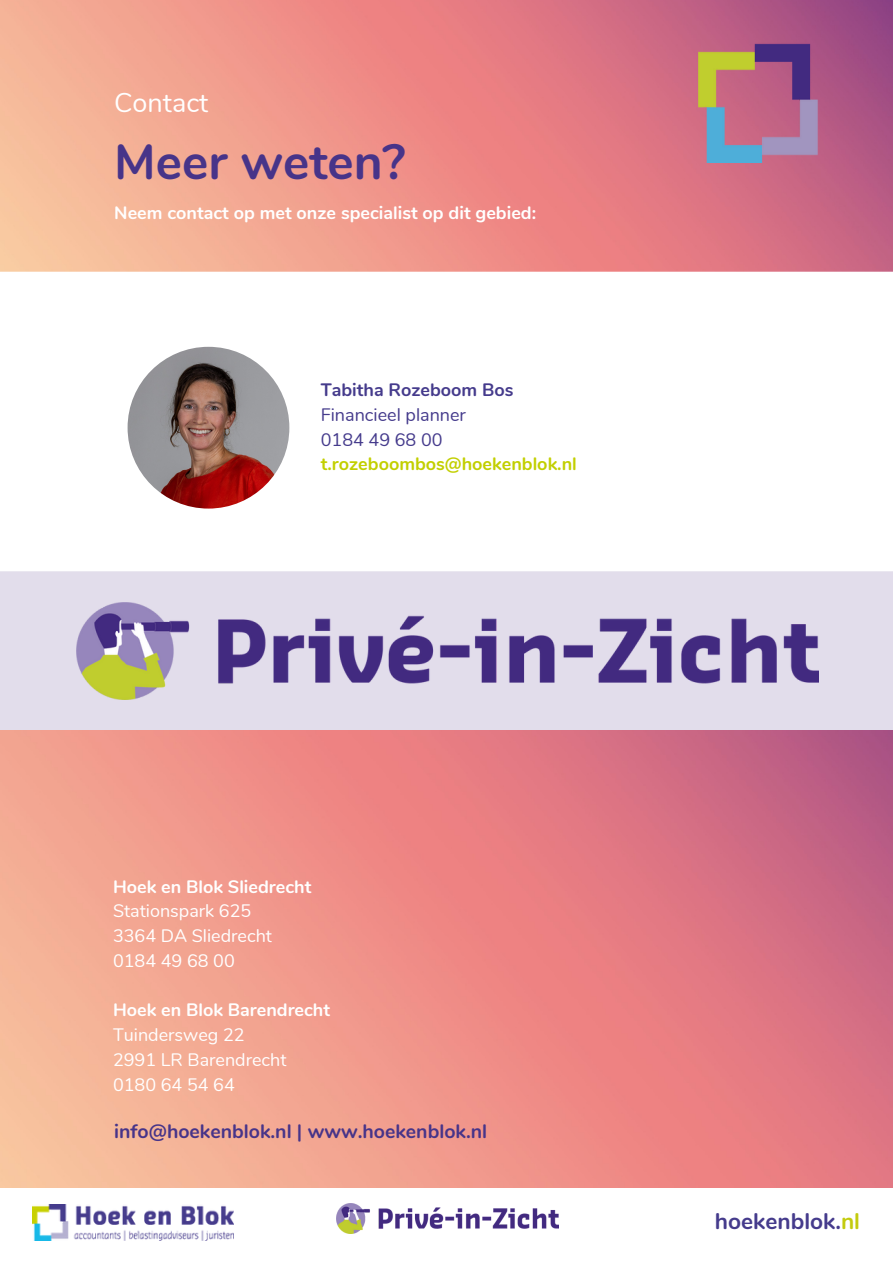
<style>
.page{position:relative;width:893px;height:1264px;background:#fff}
.page>*{position:absolute;margin:0;border:0;box-sizing:border-box;transform-origin:0 0}
.t1{font:700 49.5px "Nunito";color:#473489}
.t2{font:27px "Nunito";color:#fff}
.t3{font:700 22.65px "Nunito";color:#453b8c}
.t4{font:700 21px "Nunito";color:#453b8c}
.t5{font:700 19.5px "Nunito";color:#473489}
.t6{font:700 18px "Nunito";color:#fff}
.t7{font:18px "Nunito";color:#fff}
.t8{font:18px "Nunito";color:#453b8c}
.t9{font:700 18px "Nunito";color:#c2cf00}
.t10{font:700 18px "Nunito";color:#453b8c}
.s1{color:#c3cb0e}
</style>
<div class="page">
<img style="left:0;top:0;width:892px;height:271px">
<div style="left:0;top:571px;width:892px;height:159px;background:#e2ddeb"></div>
<img style="left:128px;top:347px;width:161px;height:161px;border-radius:50%">
<img style="left:0;top:730px;width:892px;height:511px">
<img style="left:698px;top:33px;width:130px;height:130px">
<img style="left:77px;top:603px;width:741px;height:96px">
<img style="left:33px;top:1204px;width:201px;height:36px">
<img style="left:336px;top:1203px;width:222px;height:30px">
<p class="t2" style="left:114px;top:85px;width:96px">Contact</p>
<p class="t1" style="left:114px;top:128px;width:293px">Meer weten?</p>
<p class="t6" style="left:114px;top:201px;width:423px">Neem contact op met onze specialist op dit gebied:</p>
<p class="t10" style="left:321px;top:378px;width:194px">Tabitha Rozeboom Bos</p>
<p class="t8" style="left:321px;top:403px;width:147px">Financieel planner</p>
<p class="t8" style="left:321px;top:427px;width:123px">0184 49 68 00</p>
<p class="t9" style="left:321px;top:452px;width:257px">t.rozeboombos@hoekenblok.nl</p>
<p class="t6" style="left:113px;top:874px;width:200px">Hoek en Blok Sliedrecht</p>
<p class="t7" style="left:113px;top:899px;width:140px">Stationspark 625</p>
<p class="t7" style="left:113px;top:923px;width:160px">3364 DA Sliedrecht</p>
<p class="t7" style="left:113px;top:948px;width:123px">0184 49 68 00</p>
<p class="t6" style="left:113px;top:998px;width:218px">Hoek en Blok Barendrecht</p>
<p class="t7" style="left:113px;top:1022px;width:133px">Tuindersweg 22</p>
<p class="t7" style="left:113px;top:1047px;width:175px">2991 LR Barendrecht</p>
<p class="t7" style="left:113px;top:1072px;width:123px">0180 64 54 64</p>
<p class="t5" style="left:114px;top:1118px;width:374px">info@hoekenblok.nl | www.hoekenblok.nl</p>
<p class="t4" style="left:654px;top:1201px;width:136px">hoekenblok.<span class="s1">nl</span></p>
<p class="t3" style="left:715px;top:1205px;width:146px">hoekenblok.<span class="s1">nl</span></p>
</div>
